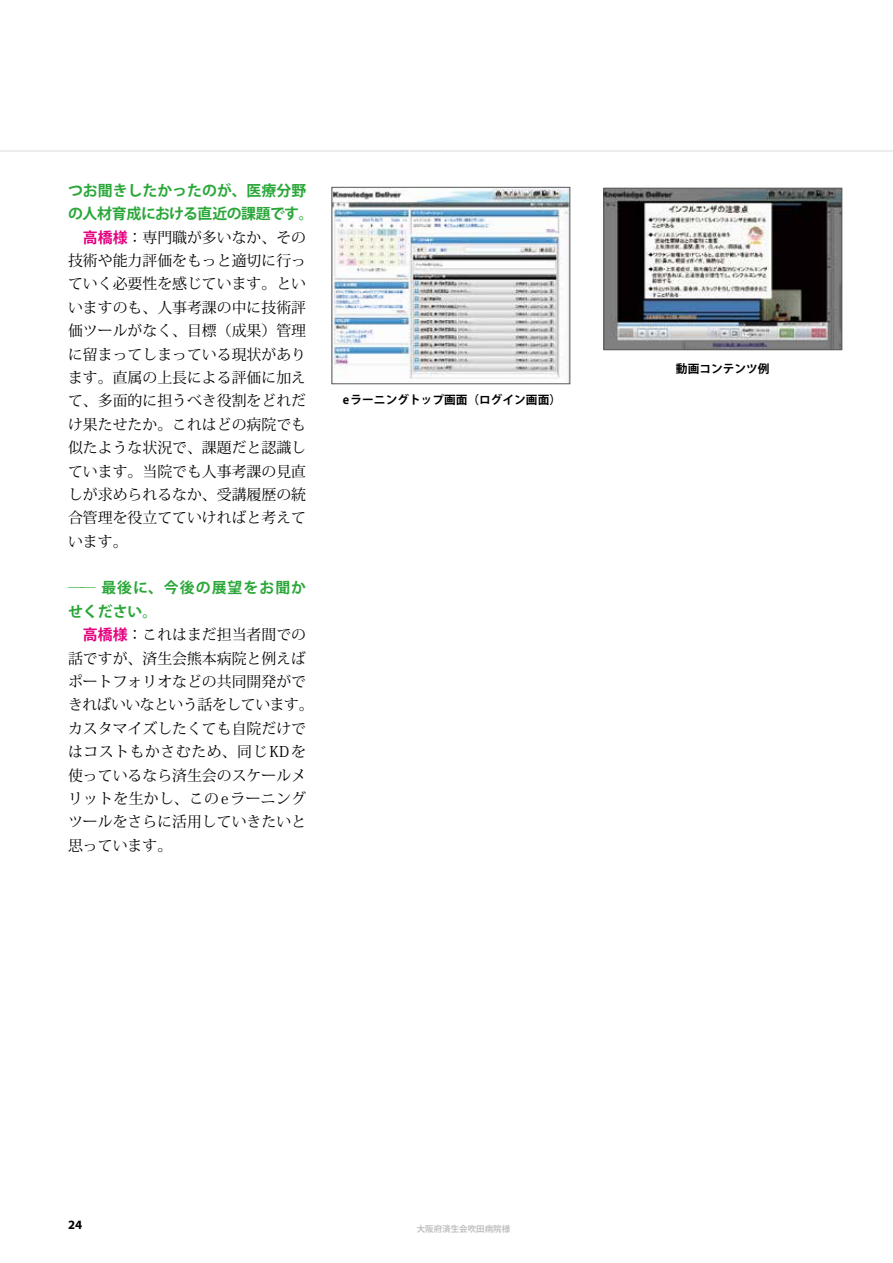
<style>
.page{position:relative;width:893px;height:1263px;background:#fff}
.page>*{position:absolute;margin:0;border:0;box-sizing:border-box;transform-origin:0 0}
.t1{font:14.85px/23.4px "Koz Min Pr 6 N";color:#000;text-align:justify}
.t2{font:700 14.85px/23.4px "Koz Go Pr 6 N";color:#2aa738}
.t3{font:700 14.85px/23.4px "Koz Go Pr 6 N";letter-spacing:.07em;color:#2aa738}
.t4{font:700 12.75px "Myriad Pro";color:#000}
.t5{font:700 11.7px "Koz Go Pr 6 N";color:#000}
.t6{font:700 8.55px "Koz Go Pr 6 N";color:#bfc0c0}
.s1{font-family:"Koz Go Pr 6 N";font-weight:700;color:#e4007f}
</style>
<div class="page">
<hr style="left:0;top:150px;width:893px;height:2px;background:#ededed">
<img style="left:334px;top:189px;width:234px;height:190px">
<div style="left:332px;top:187px;width:238px;height:197px;border:1px solid #595757"></div>
<img style="left:606px;top:190px;width:234px;height:158px">
<div style="left:604px;top:188px;width:238px;height:162px;border:1px solid #595757"></div>
<p class="t2" style="left:68px;top:179px;width:247px">つお聞きしたかったのが、医療分野の人材育成における直近の課題です。</p>
<p class="t1" style="left:68px;top:226px;width:240px;text-indent:15px"><span class="s1">高橋様</span>：専門職が多いなか、その技術や能力評価をもっと適切に行っていく必要性を感じています。といいますのも、人事考課の中に技術評価ツールがなく、目標（成果）管理に留まってしまっている現状があります。直属の上長による評価に加えて、多面的に担うべき役割をどれだけ果たせたか。これはどの病院でも似たような状況で、課題だと認識しています。当院でも人事考課の見直しが求められるなか、受講履歴の統合管理を役立てていければと考えています。</p>
<p class="t3" style="left:68px;top:577px;width:240px">── 最後に、今後の展望をお聞かせください。</p>
<p class="t1" style="left:68px;top:623px;width:247px;text-align:left;text-indent:15px"><span class="s1">高橋様</span>：これはまだ担当者間での話ですが、済生会熊本病院と例えばポートフォリオなどの共同開発ができればいいなという話をしています。カスタマイズしたくても自院だけではコストもかさむため、同じKDを使っているなら済生会のスケールメリットを生かし、このeラーニングツールをさらに活用していきたいと思っています。</p>
<p class="t5" style="left:343px;top:393px;width:220px">e ラーニングトップ画面（ログイン画面）</p>
<p class="t5" style="left:676px;top:362px;width:95px">動画コンテンツ例</p>
<p class="t4" style="left:68px;top:1216px;width:16px">24</p>
<p class="t6" style="left:417px;top:1224px;width:95px">大阪府済生会吹田病院様</p>
</div>
